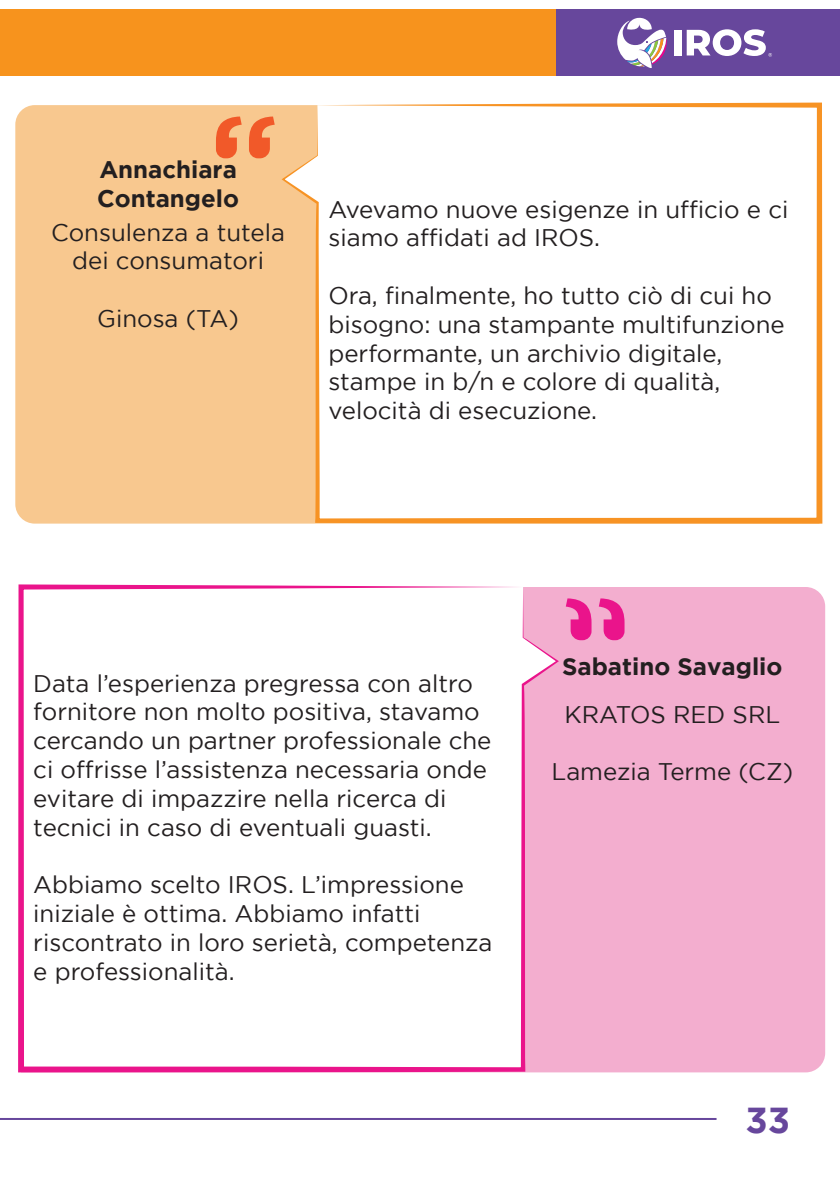
<style>
.page{position:relative;width:840px;height:1191px;background:#fff}
.page>*{position:absolute;margin:0;border:0;box-sizing:border-box;transform-origin:0 0}
.t1{font:700 36px "Gotham";color:#67479c}
.t2{font:24px/28.8px "Gotham";color:#231f20}
.t3{font:700 24px/28.8px "Gotham";color:#231f20}
</style>
<div class="page">
<hr style="left:0;top:1118px;width:716px;height:2px;background:#67479c">
<div style="left:0;top:10px;width:556px;height:66px;background:#f7931d"></div>
<div style="left:556px;top:10px;width:283px;height:66px;background:#67479c"></div>
<svg style="left:617px;top:18px;width:49px;height:50px"></svg>
<div style="left:673px;top:30px;width:8px;height:25px;background:#fff"></div>
<svg style="left:686px;top:29px;width:85px;height:28px"></svg>
<div style="left:15px;top:105px;width:266px;height:418px;background:#f8c88f"></div>
<svg style="left:281px;top:103px;width:540px;height:420px"></svg>
<svg style="left:216px;top:116px;width:58px;height:42px;background:#f38854"></svg>
<div style="left:558px;top:587px;width:266px;height:485px;background:#f3aecf"></div>
<svg style="left:18px;top:584px;width:540px;height:488px"></svg>
<svg style="left:565px;top:598px;width:59px;height:42px;background:#ed58a9"></svg>
<p class="t3" style="left:97px;top:155px;width:143px">Annachiara<br>Contangelo</p>
<p class="t2" style="left:51px;top:217px;width:235px;text-align:center">Consulenza a tutela dei consumatori</p>
<p class="t2" style="left:97px;top:304px;width:143px">Ginosa (TA)</p>
<p class="t2" style="left:328px;top:194px;width:461px">Avevamo nuove esigenze in ufficio e ci siamo affidati ad IROS.</p>
<p class="t2" style="left:328px;top:281px;width:457px">Ora, finalmente, ho tutto ciò di cui ho bisogno: una stampante multifunzione performante, un archivio digitale, stampe in b/n e colore di qualità, velocità di esecuzione.</p>
<p class="t2" style="left:33px;top:668px;width:459px">Data l’esperienza pregressa con altro fornitore non molto positiva, stavamo cercando un partner professionale che ci offrisse l’assistenza necessaria onde evitare di impazzire nella ricerca di tecnici in caso di eventuali guasti.</p>
<p class="t2" style="left:33px;top:870px;width:460px">Abbiamo scelto IROS. L’impressione iniziale è ottima. Abbiamo infatti riscontrato in loro serietà, competenza e professionalità.</p>
<p class="t3" style="left:562px;top:651px;width:222px">Sabatino Savaglio</p>
<p class="t2" style="left:564px;top:699px;width:217px">KRATOS RED SRL</p>
<p class="t2" style="left:551px;top:757px;width:243px">Lamezia Terme (CZ)</p>
<h1 class="t1" style="left:745px;top:1099px;width:46px">33</h1>
</div>
